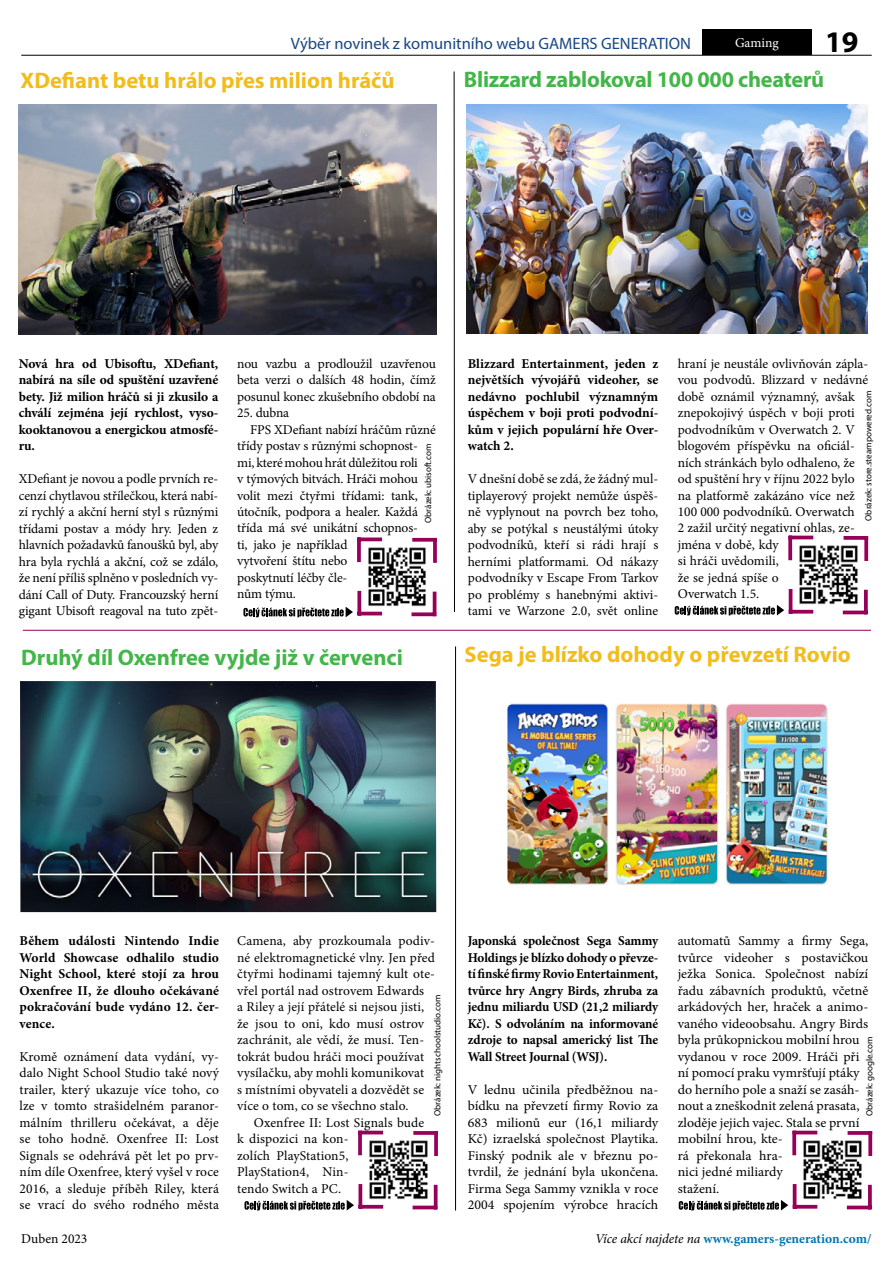
<style>
.page{position:relative;width:893px;height:1263px;background:#fff}
.page>*{position:absolute;margin:0;border:0;box-sizing:border-box;transform-origin:0 0}
.t1{font:700 30px "Myriad Pro";color:#000}
.t2{font:700 22.5px "Myriad Pro";letter-spacing:-.01em;color:#43b649}
.t3{font:700 22.5px "Myriad Pro";color:#f2bd1a}
.t4{font:700 22.5px "Myriad Pro";color:#f1bd1a}
.t5{font:16.5px "Myriad Pro";color:#184785}
.t6{font:13.5px/16.5px "Minion Pro";color:#000;text-align:justify}
.t7{font:700 13.5px/16.5px "Minion Pro";letter-spacing:-.005em;color:#000;text-align:justify}
.t8{font:700 13.5px "Minion Pro";color:#0176b3}
.t9{font:13.5px "Minion Pro";color:#fff}
.t10{font:9px "Myriad Pro";color:#000}
.s1{font-weight:400;font-style:italic;color:#000}
</style>
<div class="page">
<div style="left:702px;top:29px;width:110px;height:26px;background:#000"></div>
<hr style="left:23px;top:630px;width:848px;height:1px;background:#970059">
<hr style="left:455px;top:646px;width:1px;height:564px;background:#000">
<hr style="left:358px;top:1131px;width:25px;height:3px;background:#970059">
<svg style="left:358px;top:1134px;width:4px;height:21px"></svg>
<hr style="left:358px;top:1205px;width:25px;height:3px;background:#970059">
<svg style="left:358px;top:1184px;width:4px;height:24px"></svg>
<svg style="left:413px;top:1131px;width:21px;height:4px"></svg>
<svg style="left:434px;top:1131px;width:4px;height:25px"></svg>
<svg style="left:413px;top:1205px;width:21px;height:4px"></svg>
<svg style="left:434px;top:1185px;width:4px;height:24px"></svg>
<svg style="left:244px;top:1200px;width:110px;height:10px"></svg>
<hr style="left:793px;top:1131px;width:24px;height:3px;background:#970059">
<svg style="left:792px;top:1131px;width:4px;height:24px"></svg>
<hr style="left:793px;top:1205px;width:24px;height:3px;background:#970059">
<hr style="left:793px;top:1184px;width:3px;height:24px;background:#970059">
<svg style="left:848px;top:1131px;width:20px;height:4px"></svg>
<svg style="left:868px;top:1131px;width:4px;height:25px"></svg>
<svg style="left:847px;top:1205px;width:21px;height:4px"></svg>
<svg style="left:868px;top:1185px;width:4px;height:24px"></svg>
<svg style="left:679px;top:1200px;width:109px;height:10px"></svg>
<img style="left:369px;top:1140px;width:59px;height:60px">
<img style="left:803px;top:1140px;width:59px;height:60px">
<hr style="left:21px;top:55px;width:851px;height:1px;background:#000">
<hr style="left:454px;top:72px;width:1px;height:540px;background:#000">
<svg style="left:361px;top:537px;width:21px;height:4px"></svg>
<svg style="left:357px;top:537px;width:4px;height:25px"></svg>
<hr style="left:357px;top:612px;width:25px;height:3px;background:#970059">
<svg style="left:357px;top:591px;width:4px;height:21px"></svg>
<svg style="left:412px;top:538px;width:21px;height:4px"></svg>
<svg style="left:433px;top:538px;width:4px;height:25px"></svg>
<svg style="left:411px;top:612px;width:22px;height:4px"></svg>
<hr style="left:433px;top:592px;width:3px;height:24px;background:#970059">
<svg style="left:243px;top:607px;width:110px;height:10px"></svg>
<hr style="left:789px;top:536px;width:24px;height:3px;background:#970059">
<svg style="left:788px;top:536px;width:4px;height:24px"></svg>
<svg style="left:792px;top:610px;width:21px;height:4px"></svg>
<hr style="left:789px;top:589px;width:3px;height:25px;background:#970059">
<svg style="left:843px;top:536px;width:21px;height:4px"></svg>
<svg style="left:864px;top:536px;width:4px;height:25px"></svg>
<hr style="left:843px;top:611px;width:24px;height:3px;background:#970059">
<svg style="left:864px;top:590px;width:4px;height:24px"></svg>
<svg style="left:675px;top:605px;width:109px;height:10px"></svg>
<img style="left:368px;top:547px;width:58px;height:60px">
<img style="left:799px;top:545px;width:59px;height:60px">
<img style="left:19px;top:105px;width:418px;height:230px">
<img style="left:467px;top:104px;width:400px;height:230px">
<img style="left:20px;top:681px;width:416px;height:231px">
<img style="left:507px;top:703px;width:321px;height:182px">
<p class="t5" style="left:291px;top:33px;width:402px">Výběr novinek z komunitního webu GAMERS GENERATION</p>
<p class="t9" style="left:735px;top:34px;width:45px">Gaming</p>
<h1 class="t1" style="left:825px;top:22px;width:35px">19</h1>
<h2 class="t4" style="left:21px;top:66px;width:375px">XDefiant betu hrálo přes milion hráčů</h2>
<h2 class="t2" style="left:464px;top:65px;width:362px">Blizzard zablokoval 100 000 cheaterů</h2>
<p class="t7" style="left:19px;top:355px;width:201px">Nová hra od Ubisoftu, XDefiant, nabírá na síle od spuštění uzavřené bety. Již milion hráčů si ji zkusilo a chválí zejména její rychlost, vyso&shy;kooktanovou a energickou atmosfé&shy;ru.</p>
<p class="t6" style="left:19px;top:470px;width:201px">XDefiant je novou a podle prvních re&shy;cenzí chytlavou střílečkou, která nabí&shy;zí rychlý a akční herní styl s různými třídami postav a módy hry. Jeden z hlavních požadavků fanoušků byl, aby hra byla rychlá a akční, což se zdálo, že není příliš splněno v posledních vy&shy;dání Call of Duty. Francouzský herní gigant Ubisoft reagoval na tuto zpět-</p>
<p class="t6" style="left:237px;top:355px;width:200px">nou vazbu a prodloužil uzavřenou beta verzi o dalších 48 hodin, čímž posunul konec zkušebního období na</p>
<p class="t6" style="left:237px;top:404px;width:54px">25. dubna</p>
<p class="t6" style="left:250px;top:421px;width:187px">FPS XDefiant nabízí hráčům různé</p>
<p class="t6" style="left:237px;top:437px;width:182px">třídy postav s různými schopnost-</p>
<p class="t6" style="left:237px;top:454px;width:182px">mi, které mohou hrát důležitou roli</p>
<p class="t6" style="left:237px;top:470px;width:182px">v týmových bitvách. Hráči mohou</p>
<p class="t6" style="left:237px;top:487px;width:182px">volit mezi čtyřmi třídami: tank,</p>
<p class="t6" style="left:237px;top:503px;width:182px">útočník, podpora a healer. Každá</p>
<p class="t6" style="left:237px;top:520px;width:182px">třída má své unikátní schopnos-</p>
<p class="t6" style="left:237px;top:536px;width:112px">ti, jako je například</p>
<p class="t6" style="left:237px;top:553px;width:112px">vytvoření štítu nebo</p>
<p class="t6" style="left:237px;top:569px;width:112px">poskytnutí léčby čle-</p>
<p class="t6" style="left:237px;top:586px;width:60px">nům týmu.</p>
<p class="t10" style="left:422px;top:523px;width:81px;rotate:-90deg">Obrázek: ubisoft.com</p>
<p class="t7" style="left:468px;top:355px;width:192px">Blizzard Entertainment, jeden z největších vývojářů videoher, se nedávno pochlubil významným úspěchem v boji proti podvodní&shy;kům v jejich populární hře Over&shy;watch 2.</p>
<p class="t6" style="left:468px;top:470px;width:192px">V dnešní době se zdá, že žádný mul&shy;tiplayerový projekt nemůže úspěš&shy;ně vyplynout na povrch bez toho, aby se potýkal s neustálými útoky podvodníků, kteří si rádi hrají s herními platformami. Od nákazy podvodníky v Escape From Tarkov po problémy s hanebnými aktivi&shy;tami ve Warzone 2.0, svět online</p>
<p class="t6" style="left:678px;top:355px;width:192px;text-align:left">hraní je neustále ovlivňován zápla&shy;vou podvodů. Blizzard v nedávné době oznámil významný, avšak znepokojivý úspěch v boji proti podvodníkům v Overwatch 2. V blogovém příspěvku na oficiál&shy;ních stránkách bylo odhaleno, že od spuštění hry v říjnu 2022 bylo na platformě zakázáno více než<br>100 000 podvodníků. Overwatch<br>2 zažil určitý negativní ohlas, ze&shy;jména v době, kdy<br>si hráči uvědomili,<br>že se jedná spíše o<br>Overwatch 1.5.</p>
<p class="t10" style="left:863px;top:521px;width:132px;rotate:-90deg">Obrázek: store.steampowered.com</p>
<h2 class="t2" style="left:21px;top:642px;width:383px">Druhý díl Oxenfree vyjde již v červenci</h2>
<h2 class="t3" style="left:464px;top:639px;width:388px">Sega je blízko dohody o převzetí Rovio</h2>
<p class="t7" style="left:20px;top:932px;width:201px">Během události Nintendo Indie World Showcase odhalilo studio Night School, které stojí za hrou Oxenfree II, že dlouho očekávané pokračování bude vydáno 12. čer&shy;vence.</p>
<p class="t6" style="left:20px;top:1048px;width:201px">Kromě oznámení data vydání, vy&shy;dalo Night School Studio také nový trailer, který ukazuje více toho, co lze v tomto strašidelném paranor&shy;málním thrilleru očekávat, a děje se toho hodně. Oxenfree II: Lost Signals se odehrává pět let po prv&shy;ním díle Oxenfree, který vyšel v roce 2016, a sleduje příběh Riley, která se vrací do svého rodného města</p>
<p class="t6" style="left:237px;top:932px;width:199px;text-align:left">Camena, aby prozkoumala podiv&shy;né elektromagnetické vlny. Jen před čtyřmi hodinami tajemný kult ote&shy;vřel portál nad ostrovem Edwards<br>a Riley a její přátelé si nejsou jisti, že jsou to oni, kdo musí ostrov zachránit, ale vědí, že musí. Ten&shy;tokrát budou hráči moci používat vysílačku, aby mohli komunikovat<br>s místními obyvateli a dozvědět se více o tom, co se všechno stalo.</p>
<p class="t6" style="left:237px;top:1114px;width:189px;text-align:left;text-indent:17px">Oxenfree II: Lost Signals bude k dispozici na kon-<br>zolích PlayStation5,<br>PlayStation4, Nin-<br>tendo Switch a PC.</p>
<p class="t10" style="left:432px;top:1116px;width:123px;rotate:-90deg">Obrázek: nightschoolstudio.com</p>
<p class="t7" style="left:468px;top:932px;width:192px">Japonská společnost Sega Sammy Holdings je blízko dohody o převze&shy;tí finské firmy Rovio Entertainment, tvůrce hry Angry Birds, zhruba za jednu miliardu USD (21,2 miliardy Kč). S odvoláním na informované zdroje to napsal americký list The Wall Street Journal (WSJ).</p>
<p class="t6" style="left:468px;top:1081px;width:192px">V lednu učinila předběžnou na&shy;bídku na převzetí firmy Rovio za 683 milionů eur (16,1 miliardy Kč) izraelská společnost Playtika.<br>Finský podnik ale v březnu po&shy;tvrdil, že jednání byla ukončena.<br>Firma Sega Sammy vznikla v roce 2004 spojením výrobce hracích</p>
<p class="t6" style="left:678px;top:932px;width:192px;text-align:left">automatů Sammy a firmy Sega, tvůrce videoher s postavičkou ježka Sonica. Společnost nabízí řadu zábavních produktů, včetně arkádových her, hraček a animo&shy;vaného videoobsahu. Angry Birds byla průkopnickou mobilní hrou vydanou v roce 2009. Hráči při ní pomocí praku vymršťují ptáky do herního pole a snaží se zasáh&shy;nout a zneškodnit zelená prasata, zloděje jejich vajec. Stala se první mobilní hrou, kte-<br>rá překonala hra-<br>nici jedné miliardy<br>stažení.</p>
<p class="t10" style="left:864px;top:1116px;width:81px;rotate:-90deg">Obrázek: google.com</p>
<p class="t6" style="left:21px;top:1231px;width:68px">Duben 2023</p>
<p class="t8" style="left:595px;top:1229px;width:278px"><span class="s1">Více akcí najdete na</span> www.gamers-generation.com/</p>
</div>
